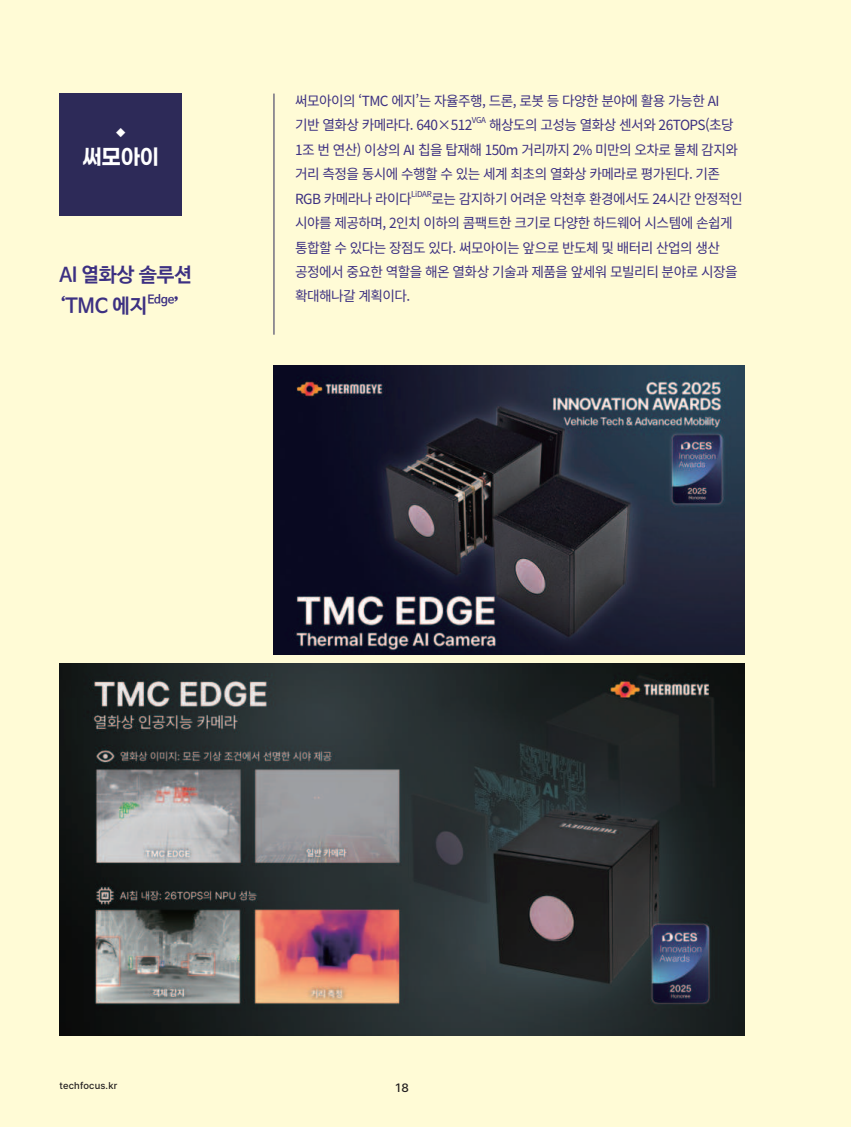
<style>
.page{position:relative;width:851px;height:1127px;background:#fff}
.page>*{position:absolute;margin:0;border:0;box-sizing:border-box;transform-origin:0 0}
.t1{font:700 21.6px "Paperlogy 7";color:#fff}
.t2{font:700 19.8px/31.2px "Nanum Barun Gothic";color:#3c3082}
.t3{font:700 15px "Paperlogy 7";color:#fff}
.t4{font:13.95px/24.5px "Noto Sans CJ Kkr";letter-spacing:-.04em;color:#3c3082}
.t5{font:500 12px "Pretendard";color:#231f20}
.t6{font:700 11.55px "Nanum Barun Gothic";color:#3c3082}
.t7{font:500 9.75px "Pretendard";letter-spacing:.02em;color:#231f20}
.t8{font:8.1px "Noto Sans CJ Kkr";letter-spacing:-.04em;color:#3c3082}
</style>
<div class="page">
<div style="left:0;top:0;width:850px;height:1127px;background:#fffbd6"></div>
<div style="left:60px;top:94px;width:122px;height:122px;background:#2d2a58"></div>
<img style="left:60px;top:663px;width:684px;height:373px">
<img style="left:274px;top:365px;width:470px;height:290px">
<hr style="left:274px;top:94px;width:1px;height:241px;background:#2d2a58">
<p class="t3" style="left:116px;top:120px;width:12px">◆</p>
<h1 class="t1" style="left:83px;top:141px;width:77px">써모아이</h1>
<h2 class="t2" style="left:60px;top:260px;width:134px">AI 열화상 솔루션 ‘TMC 에지</h2>
<p class="t6" style="left:147px;top:294px;width:28px">Edge</p>
<h2 class="t2" style="left:174px;top:292px;width:7px">’</h2>
<p class="t4" style="left:295px;top:89px;width:426px">써모아이의 ‘TMC 에지’는 자율주행, 드론, 로봇 등 다양한 분야에 활용 가능한 AI 기반 열화상 카메라다. 640×512</p>
<p class="t8" style="left:472px;top:116px;width:16px">VGA</p>
<p class="t4" style="left:295px;top:113px;width:444px;text-indent:194px">해상도의 고성능 열화상 센서와 26TOPS(초당<br>1조 번 연산) 이상의 AI 칩을 탑재해 150m 거리까지 2% 미만의 오차로 물체 감지와 거리 측정을 동시에 수행할 수 있는 세계 최초의 열화상 카메라로 평가된다. 기존<br>RGB 카메라나 라이다</p>
<p class="t8" style="left:411px;top:189px;width:22px">LiDAR</p>
<p class="t4" style="left:295px;top:187px;width:449px;text-indent:136px">로는 감지하기 어려운 악천후 환경에서도 24시간 안정적인 시야를 제공하며, 2인치 이하의 콤팩트한 크기로 다양한 하드웨어 시스템에 손쉽게 통합할 수 있다는 장점도 있다. 써모아이는 앞으로 반도체 및 배터리 산업의 생산 공정에서 중요한 역할을 해온 열화상 기술과 제품을 앞세워 모빌리티 분야로 시장을 확대해나갈 계획이다.</p>
<p class="t7" style="left:60px;top:1079px;width:59px">techfocus.kr</p>
<p class="t5" style="left:395px;top:1079px;width:15px">18</p>
</div>
